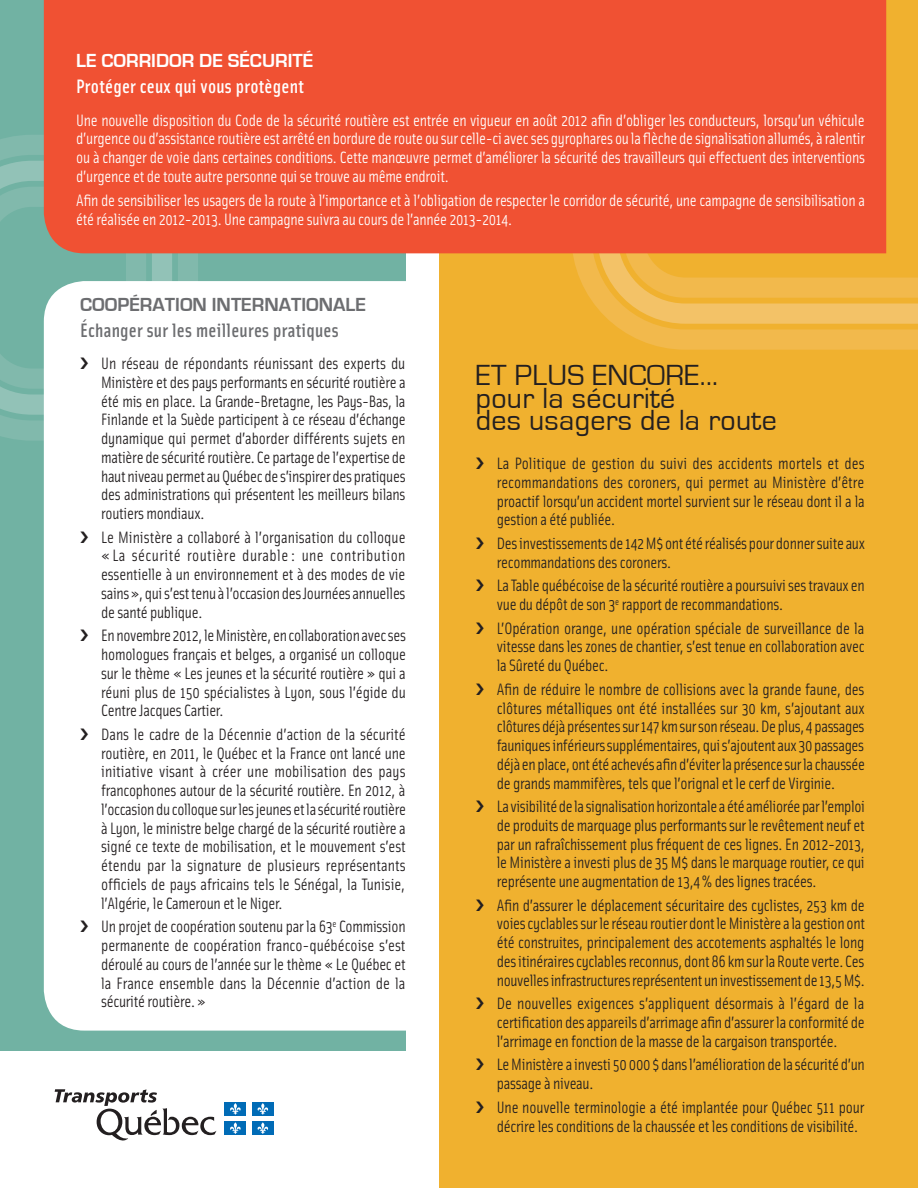
<style>
.page{position:relative;width:918px;height:1188px;background:#fff}
.page>*{position:absolute;margin:0;border:0;box-sizing:border-box;transform-origin:0 0}
.t1{font:30px/22.5px "Eurostile";letter-spacing:.01em;color:#231f20}
.t2{font:500 19.5px "Solex";letter-spacing:.015em;color:#6c6d70}
.t3{font:500 19.5px "Solex";letter-spacing:.015em;color:#fff}
.t4{font:700 19.5px "Eurostile";color:#6c6d70}
.t5{font:700 19.5px "Eurostile";color:#fff}
.t6{font:16.5px/18.8px "Solex";letter-spacing:-.015em;color:#231f20;text-align:justify}
.t7{font:16.5px/18.8px "Solex";letter-spacing:-.015em;color:#fff;text-align:justify}
</style>
<div class="page">
<div style="left:439px;top:0;width:479px;height:1188px;background:#f0b12f"></div>
<svg style="left:590px;top:298px;width:328px;height:52px"></svg>
<svg style="left:439px;top:0;width:479px;height:298px"></svg>
<div style="left:0;top:0;width:406px;height:1050px;background:#71b2a3"></div>
<svg style="left:0;top:0;width:302px;height:441px"></svg>
<svg style="left:55px;top:1089px;width:161px;height:52px"></svg>
<div style="left:225px;top:1102px;width:21px;height:13px;background:#006bb6"></div>
<svg style="left:230px;top:1103px;width:11px;height:12px"></svg>
<div style="left:252px;top:1102px;width:21px;height:13px;background:#006bb6"></div>
<svg style="left:257px;top:1103px;width:11px;height:12px"></svg>
<div style="left:225px;top:1122px;width:21px;height:13px;background:#006bb6"></div>
<svg style="left:230px;top:1122px;width:11px;height:12px"></svg>
<div style="left:252px;top:1122px;width:21px;height:13px;background:#006bb6"></div>
<svg style="left:257px;top:1122px;width:11px;height:12px"></svg>
<div style="left:44px;top:0;width:842px;height:253px;background:#f05133"></div>
<div style="left:44px;top:281px;width:362px;height:750px;background:#fff"></div>
<svg style="left:81px;top:358px;width:7px;height:11px"></svg>
<svg style="left:81px;top:531px;width:7px;height:12px"></svg>
<svg style="left:81px;top:630px;width:7px;height:11px"></svg>
<svg style="left:81px;top:728px;width:7px;height:12px"></svg>
<svg style="left:81px;top:921px;width:7px;height:11px"></svg>
<h2 class="t5" style="left:76px;top:52px;width:239px">LE CORRIDOR DE SÉCURITÉ</h2>
<p class="t3" style="left:76px;top:80px;width:229px">Protéger ceux qui vous protègent</p>
<p class="t7" style="left:76px;top:112px;width:790px">Une nouvelle disposition du Code de la sécurité routière est entrée en vigueur en août 2012 afin d’obliger les conducteurs, lorsqu’un véhicule d’urgence ou d’assistance routière est arrêté en bordure de route ou sur celle-ci avec ses gyrophares ou la flèche de signalisation allumés, à ralentir ou à changer de voie dans certaines conditions. Cette manœuvre permet d’améliorer la sécurité des travailleurs qui effectuent des interventions d’urgence et de toute autre personne qui se trouve au même endroit.</p>
<p class="t7" style="left:76px;top:192px;width:790px;line-height:19.5px">Afin de sensibiliser les usagers de la route à l’importance et à l’obligation de respecter le corridor de sécurité, une campagne de sensibilisation a été réalisée en 2012-2013. Une campagne suivra au cours de l’année 2013-2014.</p>
<h2 class="t4" style="left:80px;top:295px;width:287px">COOPÉRATION INTERNATIONALE</h2>
<p class="t2" style="left:80px;top:323px;width:260px">Échanger sur les meilleures pratiques</p>
<p class="t6" style="left:101px;top:356px;width:306px">Un réseau de répondants réunissant des experts du Ministère et des pays performants en sécurité routière a été mis en place. La Grande-Bretagne, les Pays-Bas, la Finlande et la Suède participent à ce réseau d’échange dynamique qui permet d’aborder différents sujets en matière de sécurité routière. Ce partage de l’expertise de haut niveau permet au Québec de s’inspirer des pratiques des administrations qui présentent les meilleurs bilans routiers mondiaux.</p>
<p class="t6" style="left:101px;top:529px;width:306px">Le Ministère a collaboré à l’organisation du colloque « La sécurité routière durable : une contribution essentielle à un environnement et à des modes de vie sains », qui s’est tenu à l’occasion des Journées annuelles de santé publique.</p>
<p class="t6" style="left:101px;top:628px;width:306px">En novembre 2012, le Ministère, en collaboration avec ses homologues français et belges, a organisé un colloque sur le thème « Les jeunes et la sécurité routière » qui a réuni plus de 150 spécialistes à Lyon, sous l’égide du Centre Jacques Cartier.</p>
<p class="t6" style="left:101px;top:727px;width:306px">Dans le cadre de la Décennie d’action de la sécurité routière, en 2011, le Québec et la France ont lancé une initiative visant à créer une mobilisation des pays francophones autour de la sécurité routière. En 2012, à l’occasion du colloque sur les jeunes et la sécurité routière à Lyon, le ministre belge chargé de la sécurité routière a signé ce texte de mobilisation, et le mouvement s’est étendu par la signature de plusieurs représentants officiels de pays africains tels le Sénégal, la Tunisie, l’Algérie, le Cameroun et le Niger.</p>
<p class="t6" style="left:101px;top:919px;width:306px">Un projet de coopération soutenu par la 63<sup>e</sup> Commission permanente de coopération franco-québécoise s’est déroulé au cours de l’année sur le thème « Le Québec et la France ensemble dans la Décennie d’action de la sécurité routière. »</p>
<p class="t1" style="left:476px;top:365px;width:302px">ET PLUS ENCORE... pour la sécurité<br>des usagers de la route</p>
<p class="t6" style="left:497px;top:456px;width:369px">La Politique de gestion du suivi des accidents mortels et des recommandations des coroners, qui permet au Ministère d’être proactif lorsqu’un accident mortel survient sur le réseau dont il a la gestion a été publiée.</p>
<p class="t6" style="left:497px;top:536px;width:370px">Des investissements de 142 M$ ont été réalisés pour donner suite aux recommandations des coroners.</p>
<p class="t6" style="left:497px;top:578px;width:369px">La Table québécoise de la sécurité routière a poursuivi ses travaux en vue du dépôt de son 3<sup>e</sup> rapport de recommandations.</p>
<p class="t6" style="left:497px;top:620px;width:369px">L’Opération orange, une opération spéciale de surveillance de la vitesse dans les zones de chantier, s’est tenue en collaboration avec la Sûreté du Québec.</p>
<p class="t6" style="left:497px;top:681px;width:370px">Afin de réduire le nombre de collisions avec la grande faune, des clôtures métalliques ont été installées sur 30 km, s’ajoutant aux clôtures déjà présentes sur 147 km sur son réseau. De plus, 4 passages fauniques inférieurs supplémentaires, qui s’ajoutent aux 30 passages déjà en place, ont été achevés afin d’éviter la présence sur la chaussée de grands mammifères, tels que l’orignal et le cerf de Virginie.</p>
<p class="t6" style="left:497px;top:799px;width:370px">La visibilité de la signalisation horizontale a été améliorée par l’emploi de produits de marquage plus performants sur le revêtement neuf et par un rafraîchissement plus fréquent de ces lignes. En 2012-2013, le Ministère a investi plus de 35 M$ dans le marquage routier, ce qui représente une augmentation de 13,4 % des lignes tracées.</p>
<p class="t6" style="left:497px;top:897px;width:370px">Afin d’assurer le déplacement sécuritaire des cyclistes, 253 km de voies cyclables sur le réseau routier dont le Ministère a la gestion ont été construites, principalement des accotements asphaltés le long des itinéraires cyclables reconnus, dont 86 km sur la Route verte. Ces nouvelles infrastructures représentent un investissement de 13,5 M$.</p>
<p class="t6" style="left:497px;top:996px;width:370px">De nouvelles exigences s’appliquent désormais à l’égard de la certification des appareils d’arrimage afin d’assurer la conformité de l’arrimage en fonction de la masse de la cargaison transportée.</p>
<p class="t6" style="left:497px;top:1057px;width:370px">Le Ministère a investi 50 000 $ dans l’amélioration de la sécurité d’un passage à niveau.</p>
<p class="t6" style="left:497px;top:1099px;width:369px">Une nouvelle terminologie a été implantée pour Québec 511 pour décrire les conditions de la chaussée et les conditions de visibilité.</p>
</div>
